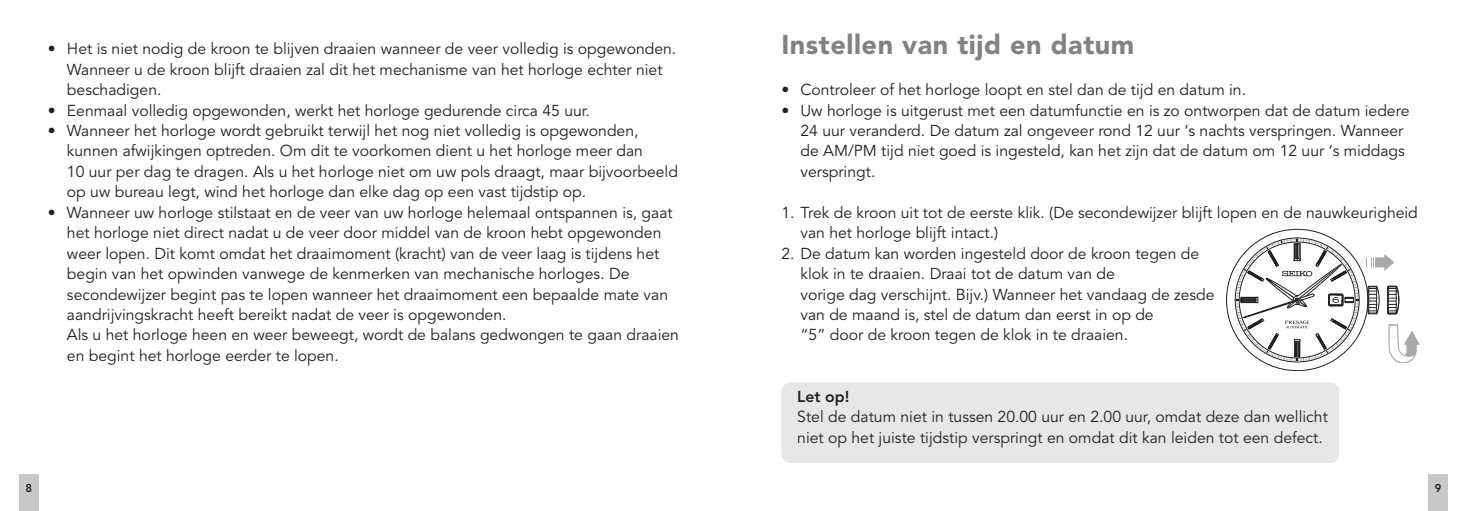
<style>
.page{position:relative;width:1467px;height:511px;background:#fff}
.page>*{position:absolute;margin:0;border:0;box-sizing:border-box;transform-origin:0 0}
.heading_1{font:900 27px "Avenir LT Std";letter-spacing:.02em;color:#808285}
.Body{font:15.75px/20.5px "Avenir LT Std";color:#231f20}
.heading_2{font:800 15.75px "Avenir LT Std";color:#231f20}
.t1{font:800 11.25px "Avenir LT Std";color:#231f20}
</style>
<div class="page">
<svg style="left:1236px;top:238px;width:184px;height:124px"></svg>
<div style="left:19px;top:473px;width:19px;height:37px;background:#c7c8ca"></div>
<div style="left:1429px;top:473px;width:19px;height:37px;background:#c7c8ca"></div>
<div style="left:781px;top:382px;width:558px;height:80px;background:#e6e7e9;border-radius:10px"></div>
<p class="Body" style="left:67px;top:39px;width:611px;text-indent:-19px">• Het is niet nodig de kroon te blijven draaien wanneer de veer volledig is opgewonden.<br>Wanneer u de kroon blijft draaien zal dit het mechanisme van het horloge echter niet beschadigen.</p>
<p class="Body" style="left:48px;top:100px;width:544px">• Eenmaal volledig opgewonden, werkt het horloge gedurende circa 45 uur.</p>
<p class="Body" style="left:67px;top:121px;width:613px;text-indent:-19px">• Wanneer het horloge wordt gebruikt terwijl het nog niet volledig is opgewonden, kunnen afwijkingen optreden. Om dit te voorkomen dient u het horloge meer dan<br>10 uur per dag te dragen. Als u het horloge niet om uw pols draagt, maar bijvoorbeeld op uw bureau legt, wind het horloge dan elke dag op een vast tijdstip op.</p>
<p class="Body" style="left:67px;top:202px;width:613px;text-indent:-19px">• Wanneer uw horloge stilstaat en de veer van uw horloge helemaal ontspannen is, gaat het horloge niet direct nadat u de veer door middel van de kroon hebt opgewonden weer lopen. Dit komt omdat het draaimoment (kracht) van de veer laag is tijdens het begin van het opwinden vanwege de kenmerken van mechanische horloges. De secondewijzer begint pas te lopen wanneer het draaimoment een bepaalde mate van aandrijvingskracht heeft bereikt nadat de veer is opgewonden.<br>Als u het horloge heen en weer beweegt, wordt de balans gedwongen te gaan draaien en begint het horloge eerder te lopen.</p>
<p class="heading_1" style="left:781px;top:28px;width:355px">Instellen van tijd en datum</p>
<p class="Body" style="left:781px;top:80px;width:466px">• Controleer of het horloge loopt en stel dan de tijd en datum in.</p>
<p class="Body" style="left:800px;top:100px;width:610px;text-indent:-19px">• Uw horloge is uitgerust met een datumfunctie en is zo ontworpen dat de datum iedere 24 uur veranderd. De datum zal ongeveer rond 12 uur ‘s nachts verspringen. Wanneer de AM/PM tijd niet goed is ingesteld, kan het zijn dat de datum om 12 uur ‘s middags verspringt.</p>
<p class="Body" style="left:800px;top:202px;width:619px;text-indent:-19px">1. Trek de kroon uit tot de eerste klik. (De secondewijzer blijft lopen en de nauwkeurigheid van het horloge blijft intact.)</p>
<p class="Body" style="left:800px;top:243px;width:416px;text-indent:-19px">2. De datum kan worden ingesteld door de kroon tegen de klok in te draaien. Draai tot de datum van de<br>vorige dag verschijnt. Bijv.) Wanneer het vandaag de zesde van de maand is, stel de datum dan eerst in op de<br>“5” door de kroon tegen de klok in te draaien.</p>
<p class="heading_2" style="left:797px;top:386px;width:54px">Let op!</p>
<p class="Body" style="left:797px;top:406px;width:532px">Stel de datum niet in tussen 20.00 uur en 2.00 uur, omdat deze dan wellicht niet op het juiste tijdstip verspringt en omdat dit kan leiden tot een defect.</p>
<p class="t1" style="left:25px;top:481px;width:8px">8</p>
<p class="t1" style="left:1435px;top:481px;width:8px">9</p>
</div>
